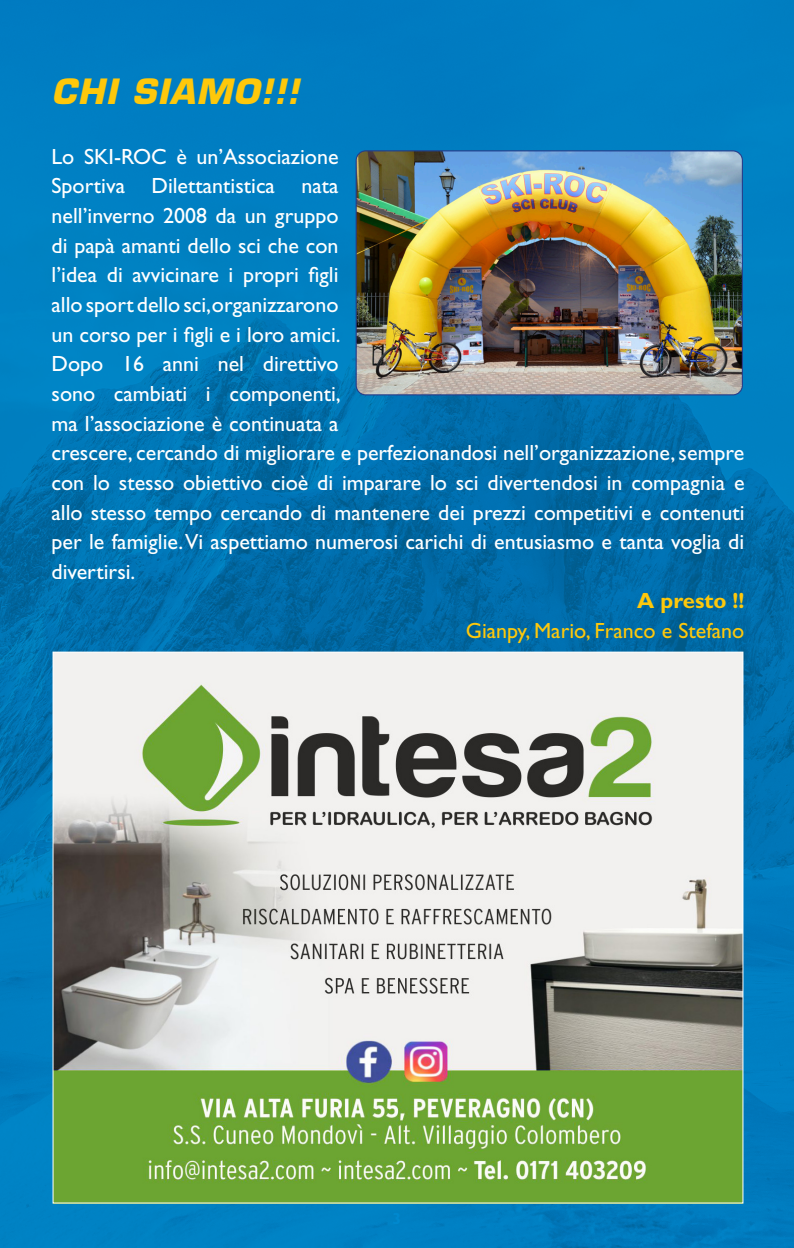
<style>
.page{position:relative;width:794px;height:1248px;background:#fff}
.page>*{position:absolute;margin:0;border:0;box-sizing:border-box;transform-origin:0 0}
.t1{font:italic 700 34px "Eurostile";letter-spacing:.04em;color:#fec80b}
.t2{font:22px/29.6px "Gill Sans Std";color:#fff}
.t3{font:22px "Gill Sans Std";color:#fec80b}
.t4{font:700 22px "Gill Sans Std";color:#fec80b}
</style>
<div class="page">
<img style="left:0;top:0;width:794px;height:1247px">
<img style="left:356px;top:151px;width:386px;height:244px">
<div style="left:355px;top:150px;width:388px;height:245px;border:1px solid #253f8e;border-radius:10px"></div>
<svg style="left:52px;top:651px;width:692px;height:552px"></svg>
<h1 class="t1" style="left:52px;top:71px;width:249px">CHI SIAMO!!!</h1>
<p class="t2" style="left:52px;top:142px;width:694px">Lo SKI-ROC è un’Associazione<br>Sportiva Dilettantistica nata<br>nell’inverno 2008 da un gruppo<br>di papà amanti dello sci che con<br>l’idea di avvicinare i propri figli<br>allo sport dello sci,organizzarono<br>un corso per i figli e i loro amici.<br>Dopo 16 anni nel direttivo<br>sono cambiati i componenti,<br>ma l’associazione è continuata a<br>crescere, cercando di migliorare e perfezionandosi nell’organizzazione, sempre con lo stesso obiettivo cioè di imparare lo sci divertendosi in compagnia e allo stesso tempo cercando di mantenere dei prezzi competitivi e contenuti per le famiglie. Vi aspettiamo numerosi carichi di entusiasmo e tanta voglia di divertirsi.</p>
<p class="t4" style="left:637px;top:588px;width:109px">A presto !!</p>
<p class="t3" style="left:466px;top:618px;width:280px">Gianpy, Mario, Franco e Stefano</p>
</div>
